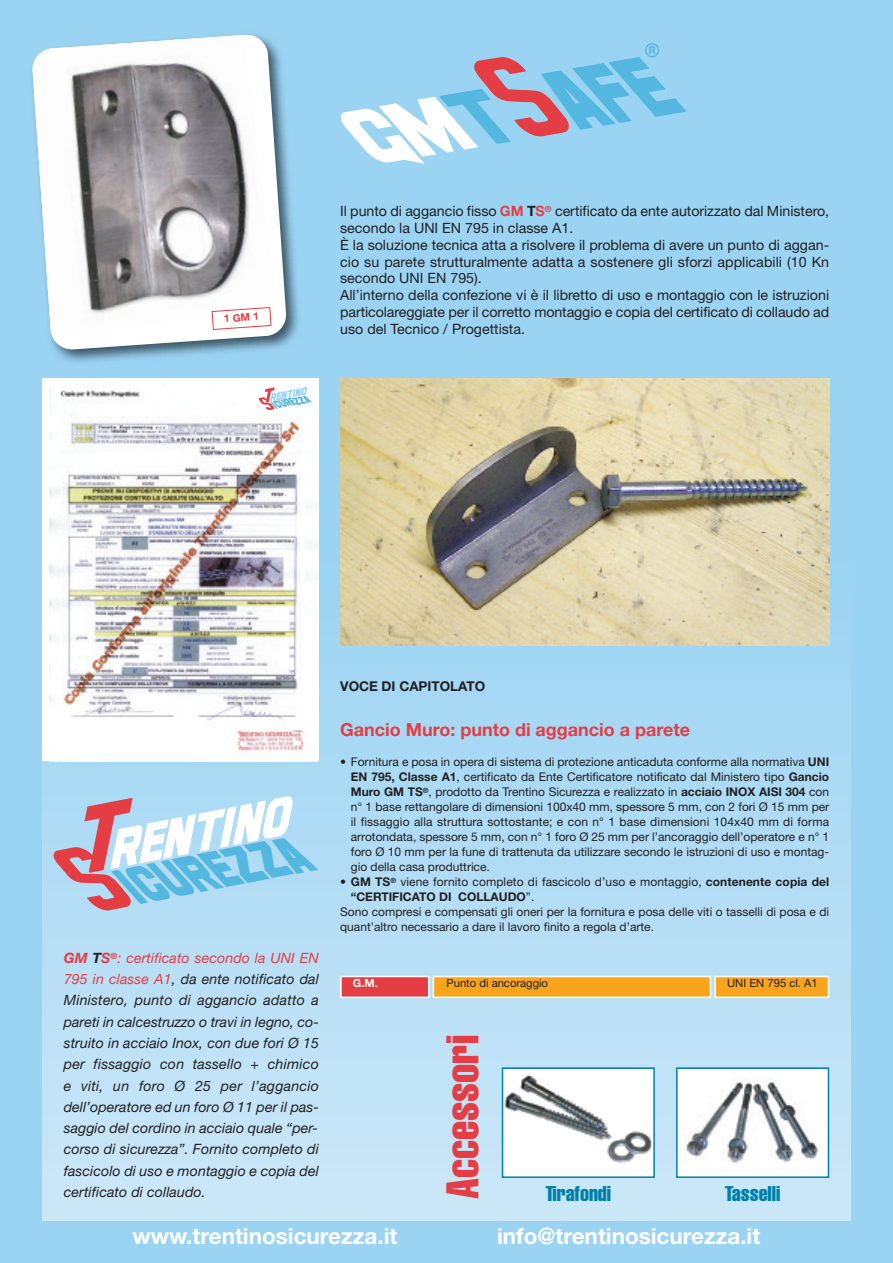
<style>
.page{position:relative;width:893px;height:1263px;background:#9bd4f3}
.page>*{position:absolute;margin:0;border:0;box-sizing:border-box;transform-origin:0 0}
.t1{font:extra-condensed 45px "Helvetica";color:#e43e44}
.t2{font:italic 42.15px "Ash";color:#54b7df;scale:.54 1}
.t3{font:700 22.5px "Helvetica Neue";color:#fff}
.t4{font:extra-condensed 21px "Helvetica";color:#0080aa}
.t5{font:700 18px "Helvetica Neue";color:#e43e44}
.t6{font:14.25px/16.8px "Helvetica Neue";color:#231f20}
.t7{font:italic 14.25px/21.3px "Helvetica Neue";letter-spacing:.005em;color:#231f20;text-align:justify}
.t8{font:700 13.5px "Helvetica Neue";color:#231f20}
.t9{font:12px/15px "Helvetica Neue";color:#231f20;text-align:justify}
.t10{font:700 12px "Helvetica Neue";color:#231f20}
.t11{font:11.25px "Helvetica Neue";color:#231f20}
.t12{font:700 11.25px "Helvetica Neue";color:#fff}
.t13{font:700 10.5px "Helvetica Neue";color:#e43e44}
.t14{font:italic 8.55px "Ash";color:#54b7df;scale:.54 1}
.s1{font-weight:700;color:#e43e44}
.s2{font-weight:700}
.s3{color:#e43e44}
.s4{font-weight:400}
</style>
<div class="page">
<img style="left:43px;top:553px;width:807px;height:667px">
<svg style="left:341px;top:43px;width:345px;height:121px"></svg>
<img style="left:505px;top:1070px;width:147px;height:105px">
<div style="left:502px;top:1067px;width:153px;height:111px;border:2px solid #0080aa"></div>
<div style="left:678px;top:1069px;width:150px;height:107px;background:#fff"></div>
<img style="left:686px;top:1078px;width:133px;height:85px">
<div style="left:676px;top:1067px;width:153px;height:111px;border:2px solid #0080aa"></div>
<img style="left:340px;top:379px;width:489px;height:266px">
<div style="left:43px;top:379px;width:276px;height:382px;background:#fff"></div>
<img style="left:50px;top:390px;width:268px;height:361px">
<div style="left:342px;top:977px;width:86px;height:19px;background:#e43e44"></div>
<div style="left:340px;top:976px;width:89px;height:22px;border:2px solid #fff"></div>
<div style="left:434px;top:977px;width:276px;height:19px;background:#f9a51b"></div>
<div style="left:433px;top:976px;width:278px;height:22px;border:2px solid #fff"></div>
<div style="left:716px;top:977px;width:112px;height:19px;background:#f9a51b"></div>
<div style="left:714px;top:976px;width:115px;height:22px;border:2px solid #fff"></div>
<svg style="left:54px;top:796px;width:239px;height:115px;background:#c3d0e3"></svg>
<img style="left:55px;top:156px;width:244px;height:206px">
<svg style="left:50px;top:48px;width:237px;height:302px;background:#a3bcca"></svg>
<img style="left:32px;top:34px;width:244px;height:301px">
<svg style="left:212px;top:307px;width:59px;height:23px"></svg>
<svg style="left:259px;top:387px;width:48px;height:23px"></svg>
<p class="t13" style="left:224px;top:315px;width:36px;rotate:-4deg">1GM1</p>
<p class="t14" style="left:275px;top:400px;width:70px;rotate:-11deg">ICUREZZA</p>
<p class="t6" style="left:340px;top:204px;width:491px">Il punto di aggancio fisso <span class="s1">GM</span> <span class="s2">T</span><span class="s1">S</span><sup>®</sup> certificato da ente autorizzato dal Ministero, secondo la UNI EN 795 in classe A1.<br>È la soluzione tecnica atta a risolvere il problema di avere un punto di aggan&shy;cio su parete strutturalmente adatta a sostenere gli sforzi applicabili (10 Kn secondo UNI EN 795).<br>All’interno della confezione vi è il libretto di uso e montaggio con le istruzioni particolareggiate per il corretto montaggio e copia del certificato di collaudo ad uso del Tecnico / Progettista.</p>
<h2 class="t2" style="left:133px;top:862px;width:339px;rotate:-11deg">ICUREZZA</h2>
<p class="t7" style="left:64px;top:948px;width:257px"><span class="s1">GM</span> <span class="s2">T</span><span class="s1">S</span><sup>®</sup><span class="s3">: certificato secondo la UNI EN 795 in classe A1</span>, da ente notificato dal Ministero, punto di aggancio adatto a pareti in calcestruzzo o travi in legno, co&shy;struito in acciaio Inox, con due fori Ø 15 per fissaggio con tassello + chimico e viti, un foro Ø 25 per l’aggancio dell’operatore ed un foro Ø 11 per il pas&shy;saggio del cordino in acciaio quale “per&shy;corso di sicurezza”. Fornito completo di fascicolo di uso e montaggio e copia del certificato di collaudo.</p>
<p class="t8" style="left:340px;top:681px;width:147px">VOCE DI CAPITOLATO</p>
<h3 class="t5" style="left:340px;top:723px;width:351px">Gancio Muro: punto di aggancio a parete</h3>
<p class="t9" style="left:351px;top:756px;width:480px;text-indent:-11px">• Fornitura e posa in opera di sistema di protezione anticaduta conforme alla normativa <span class="s2">UNI EN 795, Classe A1</span>, certificato da Ente Certificatore notificato dal Ministero tipo <span class="s2">Gancio Muro GM TS</span><sup>®</sup>, prodotto da Trentino Sicurezza e realizzato in <span class="s2">acciaio INOX AISI 304</span> con n° 1 base rettangolare di dimensioni 100x40 mm, spessore 5 mm, con 2 fori Ø 15 mm per il fissaggio alla struttura sottostante; e con n° 1 base dimensioni 104x40 mm di forma arrotondata, spessore 5 mm, con n° 1 foro Ø 25 mm per l’ancoraggio dell’operatore e n° 1 foro Ø 10 mm per la fune di trattenuta da utilizzare secondo le istruzioni di uso e montag&shy;gio della casa produttrice.</p>
<p class="t9" style="left:340px;top:876px;width:490px">• <span class="s2">GM TS</span><sup>®</sup> viene fornito completo di fascicolo d’uso e montaggio, <span class="s2">contenente copia del</span></p>
<p class="t10" style="left:351px;top:893px;width:185px">“CERTIFICATO DI COLLAUDO<span class="s4">”.</span></p>
<p class="t9" style="left:340px;top:906px;width:490px">Sono compresi e compensati gli oneri per la fornitura e posa delle viti o tasselli di posa e di</p>
<p class="t9" style="left:340px;top:921px;width:315px">quant’altro necessario a dare il lavoro finito a regola d’arte.</p>
<p class="t12" style="left:353px;top:979px;width:26px">G.M.</p>
<p class="t11" style="left:446px;top:979px;width:103px">Punto di ancoraggio</p>
<p class="t11" style="left:727px;top:979px;width:92px">UNI EN 795 cl. A1</p>
<h1 class="t1" style="left:446px;top:1199px;width:165px;rotate:-90deg">Accessori</h1>
<h3 class="t4" style="left:545px;top:1185px;width:67px">Tirafondi</h3>
<h3 class="t4" style="left:725px;top:1185px;width:57px">Tasselli</h3>
<h3 class="t3" style="left:133px;top:1228px;width:266px">www.trentinosicurezza.it</h3>
<h3 class="t3" style="left:497px;top:1228px;width:265px">info@trentinosicurezza.it</h3>
</div>
